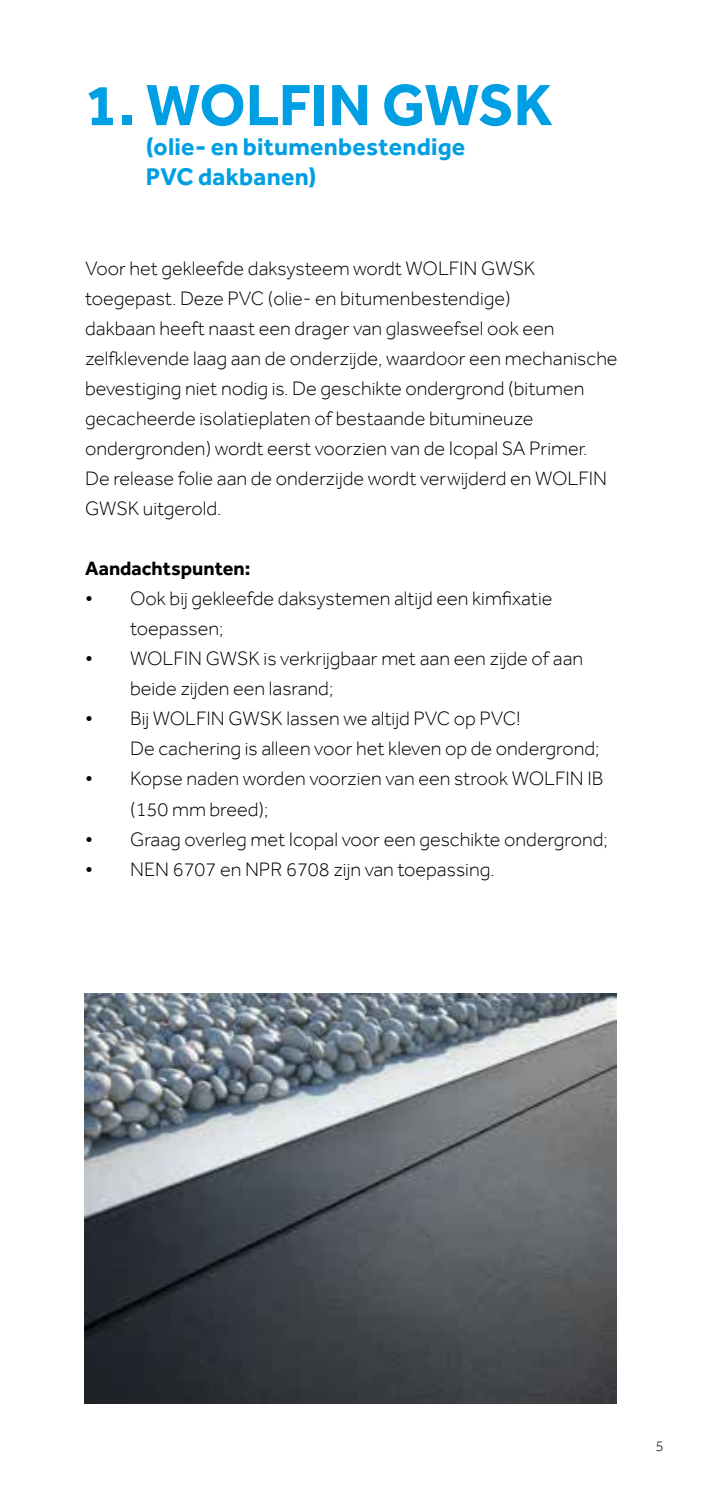
<style>
.page{position:relative;width:702px;height:1489px;background:#fff}
.page>*{position:absolute;margin:0;border:0;box-sizing:border-box;transform-origin:0 0}
.t1{font:700 60px "Effra";letter-spacing:-.01em;color:#009fe3}
.t2{font:700 25px/30px "Effra";letter-spacing:.01em;color:#009fe3}
.t3{font:300 20px/30px "Effra";color:#000}
.t4{font:700 20px "Effra";color:#000}
.t5{font:300 15px "Effra";color:#000}
.s1{font-weight:400}
</style>
<div class="page">
<img style="left:85px;top:993px;width:531px;height:410px">
<h1 class="t1" style="left:85px;top:68px;width:469px">1. WOLFIN GWSK</h1>
<p class="t2" style="left:146px;top:131px;width:321px">(olie- en bitumenbestendige<br>PVC dakbanen)</p>
<p class="t3" style="left:85px;top:253px;width:534px">Voor het gekleefde daksysteem wordt WOLFIN GWSK toegepast. Deze PVC (olie- en bitumenbestendige)<br>dakbaan heeft naast een drager van glasweefsel ook een zelfklevende laag aan de onderzijde, waardoor een mechanische bevestiging niet nodig is. De geschikte ondergrond (bitumen gecacheerde isolatieplaten of bestaande bitumineuze ondergronden) wordt eerst voorzien van de Icopal SA Primer.<br>De release folie aan de onderzijde wordt verwijderd en WOLFIN GWSK uitgerold.</p>
<p class="t4" style="left:85px;top:556px;width:167px">Aandachtspunten:</p>
<p class="t3" style="left:130px;top:583px;width:424px;text-indent:-45px"><span class="s1">•</span> Ook bij gekleefde daksystemen altijd een kimfixatie toepassen;</p>
<p class="t3" style="left:130px;top:643px;width:454px;text-indent:-45px"><span class="s1">•</span> WOLFIN GWSK is verkrijgbaar met aan een zijde of aan beide zijden een lasrand;</p>
<p class="t3" style="left:130px;top:703px;width:471px;text-indent:-45px"><span class="s1">•</span> Bij WOLFIN GWSK lassen we altijd PVC op PVC!<br>De cachering is alleen voor het kleven op de ondergrond;</p>
<p class="t3" style="left:130px;top:763px;width:475px;text-indent:-45px"><span class="s1">•</span> Kopse naden worden voorzien van een strook WOLFIN IB (150 mm breed);</p>
<p class="t3" style="left:85px;top:823px;width:524px"><span class="s1">•</span> Graag overleg met Icopal voor een geschikte ondergrond;</p>
<p class="t3" style="left:85px;top:853px;width:411px"><span class="s1">•</span> NEN 6707 en NPR 6708 zijn van toepassing.</p>
<p class="t5" style="left:655px;top:1436px;width:10px">5</p>
</div>
